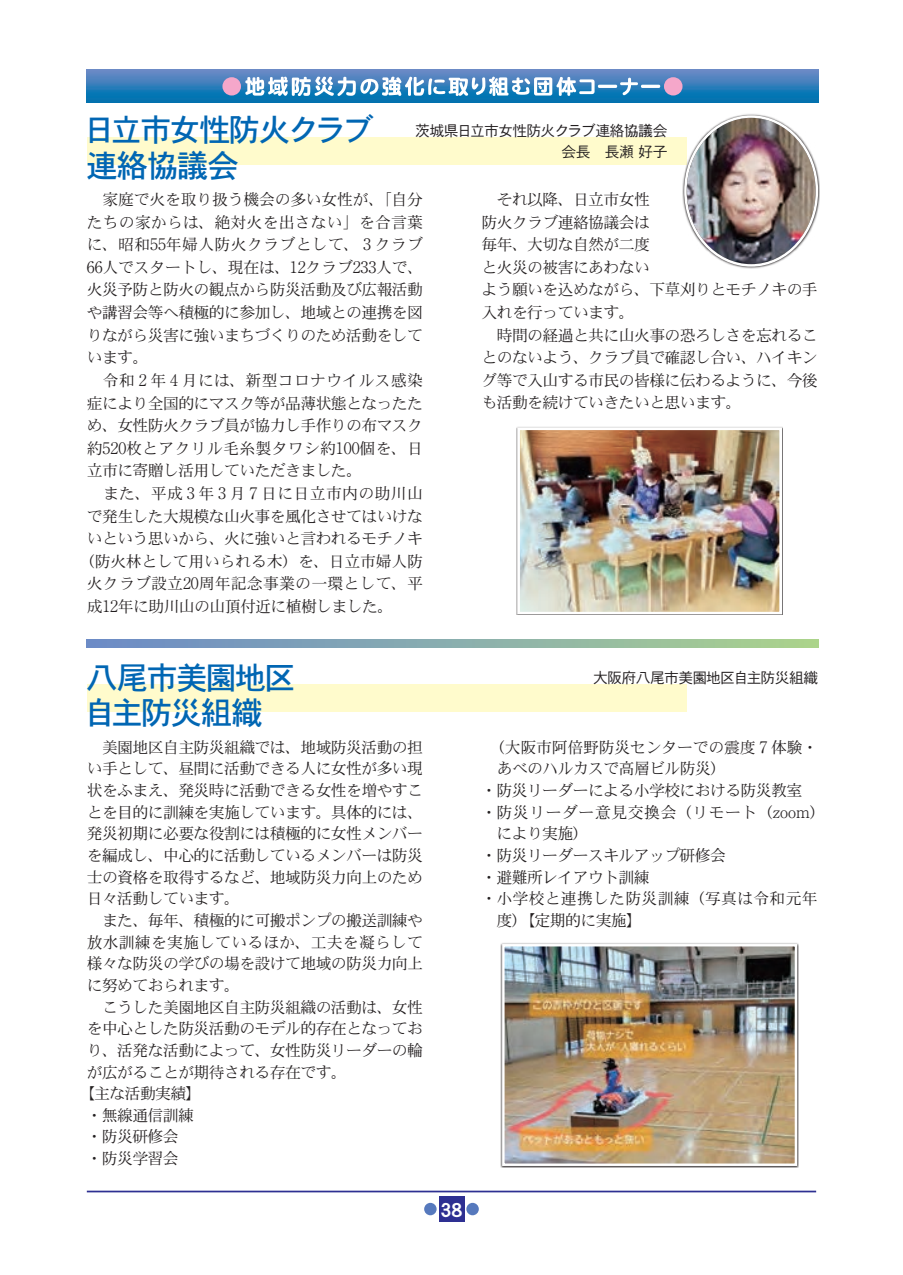
<style>
.page{position:relative;width:903px;height:1275px;background:#fff}
.page>*{position:absolute;margin:0;border:0;box-sizing:border-box;transform-origin:0 0}
.t1{font:31.68px/35.4px "DFHS Gothic Std W5";letter-spacing:-.065em;color:#0166b3}
.t2{font:21px "DFHS Gothic Std W7";color:#fff}
.t3{font:15.92px/22.6px "DFHS Mincho Std W3";letter-spacing:-.04em;color:#231f20}
.t4{font:15.92px "DFHS Mincho Std W3";letter-spacing:.02em;color:#231f20}
.t5{font:15.92px "DFHS Mincho Std W3";letter-spacing:-.015em;color:#231f20}
.t6{font:15.92px "DFHS Mincho Std W3";letter-spacing:.015em;color:#231f20}
.t7{font:15.92px "DFHS Mincho Std W3";letter-spacing:.01em;color:#231f20}
.t8{font:15.92px "DFHS Mincho Std W3";letter-spacing:-.01em;color:#231f20}
.t9{font:15.92px "DFHS Mincho Std W3";letter-spacing:.035em;color:#231f20}
.t10{font:14.88px/21.2px "DFHS Gothic Std W3";letter-spacing:-.05em;color:#231f20;text-align:right}
.s1{font-family:"Ryumin Pr 6";font-weight:300}
</style>
<div class="page">
<svg style="left:87px;top:640px;width:731px;height:8px;background:#8aaeab"></svg>
<svg style="left:87px;top:70px;width:731px;height:33px;background:#307db9"></svg>
<svg style="left:222px;top:77px;width:460px;height:19px"></svg>
<div style="left:87px;top:138px;width:599px;height:27px;background:#fffbcc"></div>
<div style="left:87px;top:685px;width:600px;height:27px;background:#fffbcc"></div>
<svg style="left:682px;top:114px;width:138px;height:155px"></svg>
<img style="left:687px;top:118px;width:129px;height:146px">
<img style="left:521px;top:431px;width:257px;height:179px">
<div style="left:517px;top:427px;width:265px;height:187px;border:3px solid #fff"></div>
<div style="left:500px;top:942px;width:299px;height:226px;background:linear-gradient(to right,#615e5f,#605d5e)"></div>
<img style="left:505px;top:947px;width:289px;height:216px">
<div style="left:502px;top:944px;width:295px;height:222px;border:2px solid #fff"></div>
<hr style="left:87px;top:1191px;width:729px;height:1px;background:#2e3092">
<div style="left:439px;top:1196px;width:25px;height:25px;background:#2e3092"></div>
<div style="left:466px;top:1203px;width:13px;height:12px;background:#5679bd;border-radius:50%"></div>
<div style="left:424px;top:1203px;width:13px;height:12px;background:#5679bd;border-radius:50%"></div>
<h1 class="t1" style="left:84px;top:112px;width:292px">日立市女性防火クラブ連絡協議会</h1>
<p class="t10" style="left:415px;top:119px;width:254px">茨城県日立市女性防火クラブ連絡協議会会長　長瀬 好子</p>
<p class="t5" style="left:87px;top:191px;width:338px">　家庭で火を取り扱う機会の多い女性が、「自分</p>
<p class="t7" style="left:87px;top:213px;width:338px">たちの家からは、絶対火を出さない」を合言葉</p>
<p class="t4" style="left:87px;top:236px;width:338px">に、昭和<span class="s1">55</span>年婦人防火クラブとして、 <span class="s1">3</span> クラブ</p>
<p class="t8" style="left:87px;top:258px;width:338px"><span class="s1">66</span>人でスタートし、現在は、<span class="s1">12</span>クラブ<span class="s1">233</span>人で、</p>
<p class="t3" style="left:87px;top:278px;width:338px">火災予防と防火の観点から防災活動及び広報活動</p>
<p class="t3" style="left:87px;top:301px;width:338px">や講習会等へ積極的に参加し、地域との連携を図</p>
<p class="t3" style="left:87px;top:323px;width:338px">りながら災害に強いまちづくりのため活動をして</p>
<p class="t3" style="left:87px;top:346px;width:63px">います。</p>
<p class="t4" style="left:87px;top:372px;width:338px">　令和 <span class="s1">2</span> 年 <span class="s1">4</span> 月には、新型コロナウイルス感染</p>
<p class="t3" style="left:87px;top:391px;width:338px">症により全国的にマスク等が品薄状態となったた</p>
<p class="t3" style="left:87px;top:414px;width:338px">め、女性防火クラブ員が協力し手作りの布マスク</p>
<p class="t4" style="left:87px;top:439px;width:338px">約<span class="s1">520</span>枚とアクリル毛糸製タワシ約<span class="s1">100</span>個を、日</p>
<p class="t3" style="left:87px;top:459px;width:277px">立市に寄贈し活用していただきました。</p>
<p class="t4" style="left:87px;top:485px;width:338px">　また、平成 <span class="s1">3</span> 年 <span class="s1">3</span> 月 <span class="s1">7</span> 日に日立市内の助川山</p>
<p class="t3" style="left:87px;top:504px;width:338px">で発生した大規模な山火事を風化させてはいけな</p>
<p class="t3" style="left:87px;top:527px;width:338px">いという思いから、火に強いと言われるモチノキ</p>
<p class="t5" style="left:79px;top:552px;width:346px">（防火林として用いられる木）を、日立市婦人防</p>
<p class="t6" style="left:87px;top:575px;width:338px">火クラブ設立<span class="s1">20</span>周年記念事業の一環として、平</p>
<p class="t3" style="left:87px;top:595px;width:308px">成<span class="s1">12</span>年に助川山の山頂付近に植樹しました。</p>
<p class="t3" style="left:481px;top:188px;width:170px;text-align:justify">　それ以降、日立市女性防火クラブ連絡協議会は毎年、大切な自然が二度と火災の被害にあわない</p>
<p class="t3" style="left:481px;top:278px;width:338px">よう願いを込めながら、下草刈りとモチノキの手入れを行っています。<br>　時間の経過と共に山火事の恐ろしさを忘れることのないよう、クラブ員で確認し合い、ハイキング等で入山する市民の皆様に伝わるように、今後も活動を続けていきたいと思います。</p>
<h1 class="t1" style="left:84px;top:659px;width:214px">八尾市美園地区自主防災組織</h1>
<p class="t3" style="left:87px;top:735px;width:338px">　美園地区自主防災組織では、地域防災活動の担</p>
<p class="t3" style="left:87px;top:757px;width:338px">い手として、昼間に活動できる人に女性が多い現</p>
<p class="t3" style="left:87px;top:779px;width:338px">状をふまえ、発災時に活動できる女性を増やすこ</p>
<p class="t3" style="left:87px;top:800px;width:338px">とを目的に訓練を実施しています。具体的には、</p>
<p class="t3" style="left:87px;top:822px;width:338px">発災初期に必要な役割には積極的に女性メンバー</p>
<p class="t3" style="left:87px;top:844px;width:338px">を編成し、中心的に活動しているメンバーは防災</p>
<p class="t3" style="left:87px;top:865px;width:338px">士の資格を取得するなど、地域防災力向上のため</p>
<p class="t3" style="left:87px;top:887px;width:155px">日々活動しています。</p>
<p class="t3" style="left:87px;top:909px;width:338px">　また、毎年、積極的に可搬ポンプの搬送訓練や</p>
<p class="t7" style="left:87px;top:933px;width:338px">放水訓練を実施しているほか、工夫を凝らして</p>
<p class="t3" style="left:87px;top:952px;width:338px">様々な防災の学びの場を設けて地域の防災力向上</p>
<p class="t3" style="left:87px;top:974px;width:155px">に努めておられます。</p>
<p class="t3" style="left:87px;top:995px;width:338px">　こうした美園地区自主防災組織の活動は、女性</p>
<p class="t3" style="left:87px;top:1017px;width:338px">を中心とした防災活動のモデル的存在となってお</p>
<p class="t3" style="left:87px;top:1039px;width:338px">り、活発な活動によって、女性防災リーダーの輪</p>
<p class="t3" style="left:87px;top:1060px;width:262px">が広がることが期待される存在です。</p>
<p class="t3" style="left:79px;top:1082px;width:124px">【主な活動実績】</p>
<p class="t3" style="left:87px;top:1103px;width:109px">・無線通信訓練</p>
<p class="t3" style="left:87px;top:1125px;width:94px">・防災研修会</p>
<p class="t3" style="left:87px;top:1147px;width:94px">・防災学習会</p>
<h2 class="t2" style="left:440px;top:1198px;width:23px">38</h2>
<p class="t10" style="left:593px;top:667px;width:227px">大阪府八尾市美園地区自主防災組織</p>
<p class="t5" style="left:489px;top:738px;width:330px">（大阪市阿倍野防災センターでの震度 <span class="s1">7</span> 体験・</p>
<p class="t3" style="left:497px;top:757px;width:231px">あべのハルカスで高層ビル防災）</p>
<p class="t3" style="left:481px;top:779px;width:322px">・防災リーダーによる小学校における防災教室</p>
<p class="t9" style="left:481px;top:803px;width:346px">・防災リーダー意見交換会（リモート（<span class="s1">zoom</span>）</p>
<p class="t3" style="left:496px;top:822px;width:94px">により実施）</p>
<p class="t3" style="left:481px;top:844px;width:246px">・防災リーダースキルアップ研修会</p>
<p class="t3" style="left:481px;top:865px;width:170px">・避難所レイアウト訓練</p>
<p class="t6" style="left:481px;top:890px;width:338px">・小学校と連携した防災訓練（写真は令和元年</p>
<p class="t3" style="left:496px;top:909px;width:147px">度）【定期的に実施】</p>
</div>
